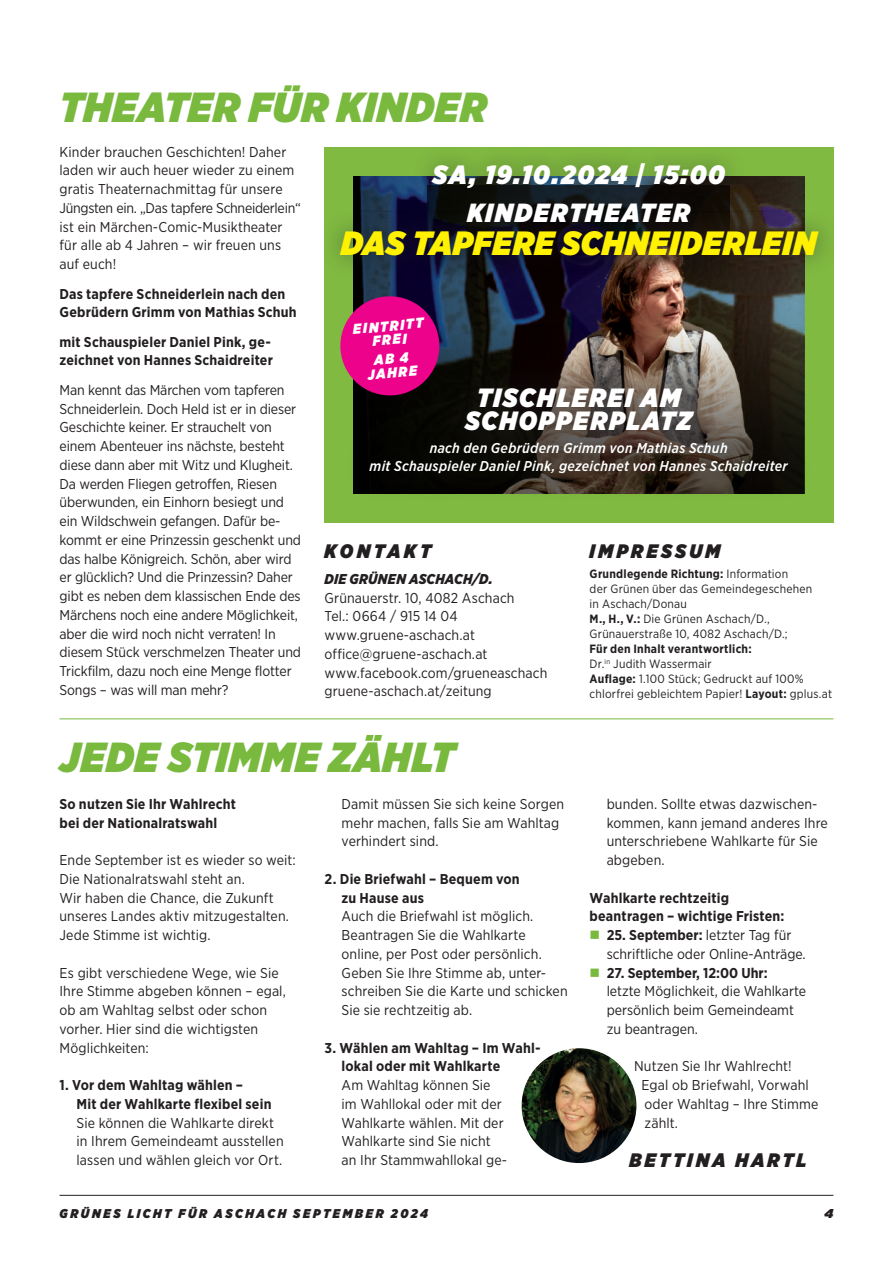
<style>
.page{position:relative;width:893px;height:1263px;background:#fff}
.page>*{position:absolute;margin:0;border:0;box-sizing:border-box;transform-origin:0 0}
.gz_titel_green{font:italic 900 42px "Gotham Narrow";letter-spacing:.02em;color:#79ba3e}
.t1{font:italic 900 33.6px "Gotham Narrow";letter-spacing:.02em;color:#fff101}
.t2{font:italic 900 26.4px/23.4px "Gotham Narrow";letter-spacing:.065em;color:#fff;text-align:center}
.t3{font:italic 900 26.25px "Gotham Narrow";letter-spacing:.065em;color:#fff}
.gz_autor_in_schwarz{font:italic 900 19.5px "Gotham Narrow";letter-spacing:.155em;color:#231f20}
.gz_titel_klein_vorsp{font:italic 900 19.5px "Gotham Narrow";letter-spacing:.16em;color:#231f20}
.gz_kasten_titel{font:italic 900 19.5px "Gotham Narrow";letter-spacing:.18em;color:#231f20}
.gz_text_n{font:14.25px/18.8px "Gotham Narrow";color:#231f20}
.gz_text_n-2{font:700 14.25px/18.8px "Gotham Narrow";letter-spacing:.015em;color:#231f20}
.gz_text_auflistung_n{font:14.25px/18.8px "Gotham Narrow";color:#231f20}
.gz_kasten_text_mediu{font:14.25px "Gotham Narrow";letter-spacing:.01em;color:#231f20}
.t4{font:italic 500 14.25px "Gotham Narrow";letter-spacing:.02em;color:#fff}
.t5{font:italic 900 14.25px/14px "Gotham Narrow";color:#fff;text-align:center}
.gz_kasten_text_mediu-2{font:italic 900 14.25px "Gotham Narrow";letter-spacing:.015em;color:#231f20}
.t6{font:italic 900 12.75px "Gotham Narrow";letter-spacing:.2em;color:#231f20}
.t7{font:italic 900 12.75px "Gotham";color:#231f20}
.t8{font:12px/15px "Gotham Narrow";letter-spacing:.015em;color:#231f20}
.s1{font-weight:700}
</style>
<div class="page">
<hr style="left:60px;top:1195px;width:773px;height:1px;background:#231f20">
<div style="left:324px;top:147px;width:509px;height:376px;background:#80ba41"></div>
<img style="left:522px;top:1048px;width:114px;height:115px;border-radius:57px">
<hr style="left:60px;top:719px;width:773px;height:1px;background:#79ba3e">
<svg style="left:427px;top:279px;width:303px;height:12px;background:#2e2632"></svg>
<div style="left:319px;top:179px;width:521px;height:100px;background:#231f20;opacity:.5"></div>
<div style="left:411px;top:142px;width:336px;height:68px;background:#231f20;opacity:.5"></div>
<img style="left:353px;top:291px;width:451px;height:64px">
<svg style="left:340px;top:294px;width:102px;height:61px;background:#bf1179"></svg>
<div style="left:341px;top:355px;width:475px;height:150px;background:#231f20;opacity:.8"></div>
<p class="gz_titel_green" style="left:60px;top:79px;width:429px">THEATER FÜR KINDER</p>
<p class="gz_text_n" style="left:60px;top:142px;width:243px">Kinder brauchen Geschichten! Daher laden wir auch heuer wieder zu einem gratis Theaternachmittag für unsere Jüngsten ein. „Das tapfere Schneiderlein“ ist ein Märchen-Comic-Musiktheater für alle ab 4 Jahren – wir freuen uns auf euch!</p>
<p class="gz_text_n-2" style="left:60px;top:284px;width:239px">Das tapfere Schneiderlein nach den<br>Gebrüdern Grimm von Mathias Schuh</p>
<p class="gz_text_n-2" style="left:60px;top:332px;width:215px">mit Schauspieler Daniel Pink, ge&shy;zeichnet von Hannes Schaidreiter</p>
<p class="gz_text_n" style="left:60px;top:380px;width:238px">Man kennt das Märchen vom tapferen Schneiderlein. Doch Held ist er in dieser Geschichte keiner. Er strauchelt von einem Abenteuer ins nächste, besteht diese dann aber mit Witz und Klugheit.</p>
<p class="gz_text_n" style="left:60px;top:474px;width:243px">Da werden Fliegen getroffen, Riesen überwunden, ein Einhorn besiegt und ein Wildschwein gefangen. Dafür be&shy;kommt er eine Prinzessin geschenkt und das halbe Königreich. Schön, aber wird er glücklich? Und die Prinzessin? Daher gibt es neben dem klassischen Ende des Märchens noch eine andere Möglichkeit, aber die wird noch nicht verraten! In diesem Stück verschmelzen Theater und Trickfilm, dazu noch eine Menge flotter Songs – was will man mehr?</p>
<p class="t2" style="left:433px;top:163px;width:294px">SA, 19.10.2024 | 15:00</p>
<p class="t3" style="left:467px;top:195px;width:224px">KINDERTHEATER</p>
<p class="t1" style="left:341px;top:220px;width:477px">DAS TAPFERE SCHNEIDERLEIN</p>
<p class="t5" style="left:353px;top:322px;width:72px;rotate:-5deg">EINTRITT<br>FREI</p>
<p class="t5" style="left:366px;top:354px;width:51px;rotate:-5deg">AB 4<br>JAHRE</p>
<p class="t2" style="left:465px;top:385px;width:229px">TISCHLEREI AM<br>SCHOPPERPLATZ</p>
<p class="t4" style="left:430px;top:439px;width:299px">nach den Gebrüdern Grimm von Mathias Schuh</p>
<p class="t4" style="left:370px;top:457px;width:420px">mit Schauspieler Daniel Pink, gezeichnet von Hannes Schaidreiter</p>
<p class="gz_kasten_titel" style="left:324px;top:537px;width:108px">KONTAKT</p>
<p class="gz_kasten_text_mediu-2" style="left:324px;top:569px;width:170px">DIE GRÜNEN ASCHACH/D.</p>
<p class="gz_kasten_text_mediu" style="left:324px;top:589px;width:191px">Grünauerstr. 10, 4082 Aschach</p>
<p class="gz_kasten_text_mediu" style="left:324px;top:607px;width:135px">Tel.: 0664 / 915 14 04</p>
<p class="gz_kasten_text_mediu" style="left:324px;top:626px;width:152px">www.gruene-aschach.at</p>
<p class="gz_kasten_text_mediu" style="left:324px;top:645px;width:165px">office@gruene-aschach.at</p>
<p class="gz_kasten_text_mediu" style="left:324px;top:664px;width:224px">www.facebook.com/grueneaschach</p>
<p class="gz_kasten_text_mediu" style="left:324px;top:682px;width:169px">gruene-aschach.at/zeitung</p>
<p class="gz_titel_klein_vorsp" style="left:590px;top:537px;width:132px">IMPRESSUM</p>
<p class="t8" style="left:590px;top:566px;width:224px"><span class="s1">Grundlegende Richtung:</span> Information<br>der Grünen über das Gemeindegeschehen in Aschach/Donau</p>
<p class="t8" style="left:590px;top:611px;width:200px"><span class="s1">M., H., V.:</span> Die Grünen Aschach/D.,<br>Grünauerstraße 10, 4082 Aschach/D.;<br><span class="s1">Für den Inhalt verantwortlich:</span></p>
<p class="t8" style="left:590px;top:656px;width:124px">Dr.<sup>in</sup> Judith Wassermair</p>
<p class="t8" style="left:590px;top:671px;width:244px"><span class="s1">Auflage:</span> 1.100 Stück; Gedruckt auf 100% chlorfrei gebleichtem Papier! <span class="s1">Layout:</span> gplus.at</p>
<p class="gz_titel_green" style="left:60px;top:729px;width:397px">JEDE STIMME ZÄHLT</p>
<p class="gz_text_n-2" style="left:60px;top:794px;width:178px">So nutzen Sie Ihr Wahlrecht bei der Nationalratswahl</p>
<p class="gz_text_n" style="left:60px;top:850px;width:238px">Ende September ist es wieder so weit:<br>Die Nationalratswahl steht an.<br>Wir haben die Chance, die Zukunft unseres Landes aktiv mitzugestalten.<br>Jede Stimme ist wichtig.</p>
<p class="gz_text_n" style="left:60px;top:963px;width:228px">Es gibt verschiedene Wege, wie Sie<br>Ihre Stimme abgeben können – egal, ob am Wahltag selbst oder schon vorher. Hier sind die wichtigsten<br>Möglichkeiten:</p>
<p class="gz_text_n-2" style="left:77px;top:1075px;width:196px;text-indent:-17px">1. Vor dem Wahltag wählen –<br>Mit der Wahlkarte flexibel sein</p>
<p class="gz_text_n" style="left:77px;top:1113px;width:209px">Sie können die Wahlkarte direkt in Ihrem Gemeindeamt ausstellen lassen und wählen gleich vor Ort.</p>
<p class="gz_text_n" style="left:342px;top:794px;width:224px">Damit müssen Sie sich keine Sorgen mehr machen, falls Sie am Wahltag verhindert sind.</p>
<p class="gz_text_n-2" style="left:342px;top:869px;width:180px;text-indent:-17px">2. Die Briefwahl – Bequem von zu Hause aus</p>
<p class="gz_text_n" style="left:342px;top:906px;width:228px">Auch die Briefwahl ist möglich.<br>Beantragen Sie die Wahlkarte online, per Post oder persönlich.<br>Geben Sie Ihre Stimme ab, unter&shy;schreiben Sie die Karte und schicken<br>Sie sie rechtzeitig ab.</p>
<p class="gz_text_n-2" style="left:342px;top:1038px;width:201px;text-indent:-17px">3. Wählen am Wahltag – Im Wahl&shy;lokal oder mit Wahlkarte</p>
<p class="gz_text_n" style="left:342px;top:1075px;width:167px">Am Wahltag können Sie im Wahllokal oder mit der<br>Wahlkarte wählen. Mit der<br>Wahlkarte sind Sie nicht an Ihr Stammwahllokal ge-</p>
<p class="gz_text_n" style="left:607px;top:794px;width:223px">bunden. Sollte etwas dazwischen&shy;kommen, kann jemand anderes Ihre unterschriebene Wahlkarte für Sie abgeben.</p>
<p class="gz_text_n-2" style="left:590px;top:888px;width:196px">Wahlkarte rechtzeitig beantragen – wichtige Fristen:</p>
<p class="gz_text_auflistung_n" style="left:607px;top:925px;width:201px"><span class="s1">25. September:</span> letzter Tag für schriftliche oder Online-Anträge.</p>
<p class="gz_text_auflistung_n" style="left:607px;top:963px;width:201px"><span class="s1">27. September, 12:00 Uhr:<br></span>letzte Möglichkeit, die Wahlkarte persönlich beim Gemeindeamt zu beantragen.</p>
<p class="gz_text_n" style="left:642px;top:1056px;width:178px;text-indent:-8px">Nutzen Sie Ihr Wahlrecht!<br>Egal ob Briefwahl, Vorwahl oder Wahltag – Ihre Stimme zählt.</p>
<p class="gz_autor_in_schwarz" style="left:630px;top:1147px;width:179px">BETTINA HARTL</p>
<p class="t6" style="left:60px;top:1205px;width:370px">GRÜNES LICHT FÜR ASCHACH SEPTEMBER 2024</p>
<p class="t7" style="left:824px;top:1204px;width:10px">4</p>
</div>
